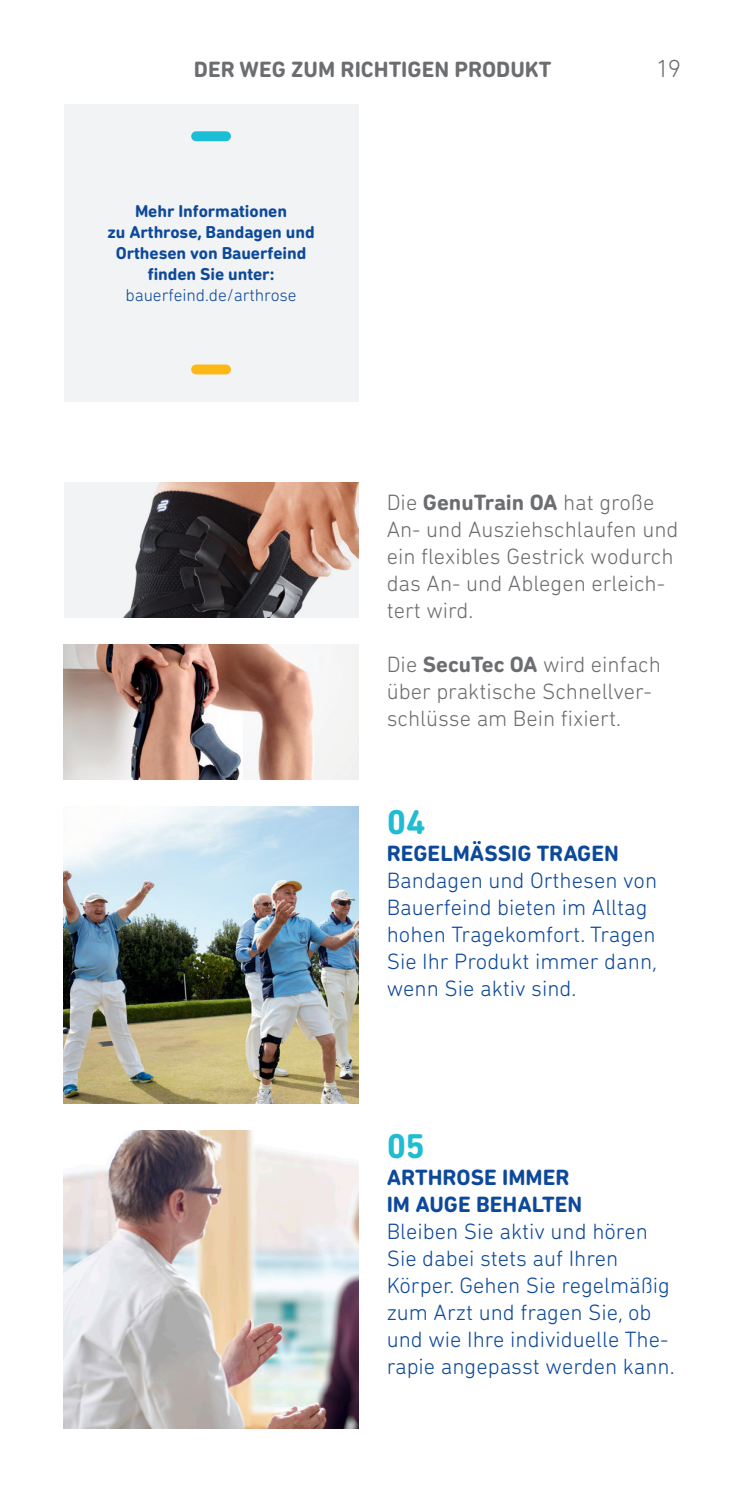
<style>
.page{position:relative;width:745px;height:1489px;background:#fff}
.page>*{position:absolute;margin:0;border:0;box-sizing:border-box;transform-origin:0 0}
.t1{font:700 35px "DIN Next Rounded LT Pro";color:#20bdd2}
.t2{font:300 25px "DIN Next Rounded LT Pro";color:#6c6d70}
.t3{font:300 22.5px/27px "DIN Next Rounded LT Pro";color:#0d499a}
.t4{font:300 22.5px/27px "DIN Next Rounded LT Pro";color:#6c6d70}
.t5{font:700 22.5px/27px "DIN Next Rounded LT Pro";color:#0d499a}
.t6{font:700 22.5px "DIN Next Rounded LT Pro";color:#6c6d70}
.t7{font:700 17.5px/21px "DIN Next Rounded LT Pro";letter-spacing:-.005em;color:#0d499a;text-align:center}
.t8{font:300 17.5px "DIN Next Rounded LT Pro";letter-spacing:-.005em;color:#0d499a}
.s1{font-weight:700}
</style>
<div class="page">
<img style="left:64px;top:644px;width:294px;height:135px">
<div style="left:64px;top:482px;width:294px;height:135px;background:#f2f3f4"></div>
<img style="left:123px;top:482px;width:235px;height:135px">
<img style="left:64px;top:806px;width:294px;height:297px">
<img style="left:64px;top:1130px;width:294px;height:297px">
<div style="left:64px;top:104px;width:294px;height:297px;background:#f2f3f4"></div>
<div style="left:191px;top:131px;width:40px;height:10px;background:#1cbed7;border-radius:5px"></div>
<div style="left:191px;top:364px;width:40px;height:10px;background:#fcb814;border-radius:5px"></div>
<p class="t6" style="left:194px;top:56px;width:359px">DER WEG ZUM RICHTIGEN PRODUKT</p>
<p class="t2" style="left:655px;top:54px;width:26px">19</p>
<p class="t7" style="left:107px;top:201px;width:208px">Mehr Informationen<br>zu Arthrose, Bandagen und<br>Orthesen von Bauerfeind finden Sie unter:</p>
<p class="t8" style="left:125px;top:285px;width:172px">bauerfeind.de/arthrose</p>
<p class="t4" style="left:386px;top:488px;width:293px">Die <span class="s1">GenuTrain OA</span> hat große<br>An- und Ausziehschlaufen und ein flexibles Gestrick wodurch das An- und Ablegen erleich&shy;tert wird.</p>
<p class="t4" style="left:386px;top:650px;width:275px">Die <span class="s1">SecuTec OA</span> wird einfach über praktische Schnellver&shy;schlüsse am Bein fixiert.</p>
<h1 class="t1" style="left:386px;top:801px;width:40px">04</h1>
<p class="t5" style="left:386px;top:839px;width:233px">REGELMÄSSIG TRAGEN</p>
<p class="t3" style="left:386px;top:866px;width:272px">Bandagen und Orthesen von<br>Bauerfeind bieten im Alltag hohen Tragekomfort. Tragen<br>Sie Ihr Produkt immer dann, wenn Sie aktiv sind.</p>
<h1 class="t1" style="left:386px;top:1125px;width:40px">05</h1>
<p class="t5" style="left:386px;top:1163px;width:197px">ARTHROSE IMMER<br>IM AUGE BEHALTEN</p>
<p class="t3" style="left:386px;top:1217px;width:289px">Bleiben Sie aktiv und hören<br>Sie dabei stets auf Ihren<br>Körper. Gehen Sie regelmäßig zum Arzt und fragen Sie, ob und wie Ihre individuelle The&shy;rapie angepasst werden kann.</p>
</div>
